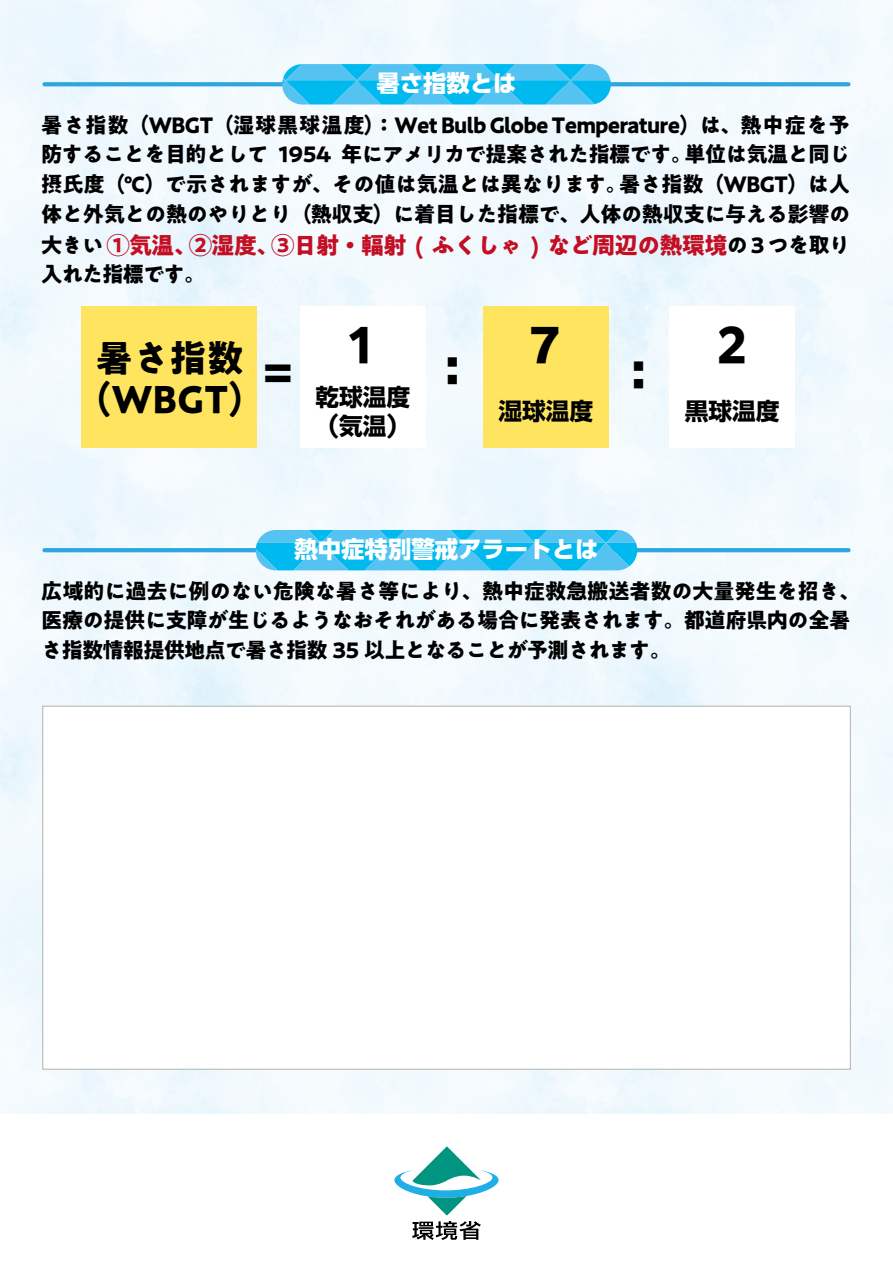
<style>
.page{position:relative;width:893px;height:1263px;background:#f1f9fe}
.page>*{position:absolute;margin:0;border:0;box-sizing:border-box;transform-origin:0 0}
.t1{font:700 45.3px "PUD Shin Go Pr 6 N";color:#000}
.t2{font:700 37.05px/41.4px "PA1 Gothic Std";color:#000;text-align:center}
.t3{font:700 23.7px "PUD Shin Go Pr 6 N";color:#000}
.t4{font:700 23.4px "PA1 Gothic Std";letter-spacing:-.04em;color:#c30e23}
.t5{font:800 23.4px "PUD Shin Go Pr 6 N";color:#fff}
.t6{font:700 21.3px/29.7px "PA1 Gothic Std";letter-spacing:-.025em;color:#000}
.s1{font-size:21.3px;color:#000}
</style>
<div class="page">
<div style="left:0;top:1114px;width:893px;height:149px;background:#fff"></div>
<svg style="left:44px;top:82px;width:804px;height:4px;background:#35a9e1"></svg>
<svg style="left:282px;top:64px;width:329px;height:40px;background:#2dbef0"></svg>
<svg style="left:44px;top:548px;width:804px;height:4px;background:#31a8e0"></svg>
<svg style="left:256px;top:530px;width:381px;height:40px;background:#2dbef0"></svg>
<div style="left:43px;top:706px;width:807px;height:363px;background:#fff"></div>
<svg style="left:394px;top:1146px;width:105px;height:69px"></svg>
<svg style="left:412px;top:1221px;width:69px;height:19px"></svg>
<div style="left:300px;top:306px;width:126px;height:142px;background:#fff"></div>
<div style="left:483px;top:306px;width:126px;height:142px;background:#ffe55f"></div>
<div style="left:82px;top:306px;width:175px;height:142px;background:#ffe55f"></div>
<div style="left:669px;top:306px;width:126px;height:142px;background:#fff"></div>
<p class="t5" style="left:376px;top:71px;width:142px">暑さ指数とは</p>
<p class="t6" style="left:41px;top:112px;width:810px;text-align:right">暑さ指数（WBGT（湿球黒球温度：） Wet Bulb Globe Temperature）は、熱中症を予単位は気温と同じ</p>
<p class="t6" style="left:341px;top:142px;width:352px">年にアメリカで提案された指標です。</p>
<p class="t6" style="left:41px;top:142px;width:229px">防することを目的として</p>
<p class="t6" style="left:279px;top:142px;width:54px">1954</p>
<p class="t6" style="left:41px;top:172px;width:811px">摂氏度（℃）で示されますが、その値は気温とは異なります。<br>体と外気との熱のやりとり（熱収支）に着目した指標で、人体の熱収支に与える影響の</p>
<p class="t4" style="left:41px;top:230px;width:810px"><span class="s1">大きい</span> ①気温、②湿度、③日射・輻射 ( ふくしゃ ) など周辺の熱環境<span class="s1">の３つを取り</span></p>
<p class="t6" style="left:41px;top:261px;width:166px">入れた指標です。</p>
<p class="t6" style="left:619px;top:172px;width:232px">暑さ指数（WBGT）は人</p>
<h2 class="t2" style="left:74px;top:342px;width:193px">暑さ指数（WBGT(</h2>
<h1 class="t1" style="left:263px;top:346px;width:32px">=</h1>
<h1 class="t1" style="left:345px;top:321px;width:32px">1</h1>
<p class="t3" style="left:315px;top:384px;width:96px">乾球温度</p>
<p class="t3" style="left:315px;top:413px;width:96px">（気温）</p>
<h1 class="t1" style="left:430px;top:346px;width:47px">：</h1>
<h1 class="t1" style="left:529px;top:321px;width:32px">7</h1>
<p class="t3" style="left:499px;top:398px;width:96px">湿球温度</p>
<h1 class="t1" style="left:629px;top:346px;width:20px">:</h1>
<p class="t5" style="left:294px;top:537px;width:306px">熱中症特別警戒アラートとは</p>
<h1 class="t1" style="left:717px;top:321px;width:32px">2</h1>
<p class="t3" style="left:685px;top:398px;width:96px">黒球温度</p>
<p class="t6" style="left:41px;top:578px;width:821px">広域的に過去に例のない危険な暑さ等により、熱中症救急搬送者数の大量発生を招き、医療の提供に支障が生じるようなおそれがある場合に発表されます。都道府県内の全暑さ指数情報提供地点で暑さ指数 35 以上となることが予測されます。</p>
</div>
